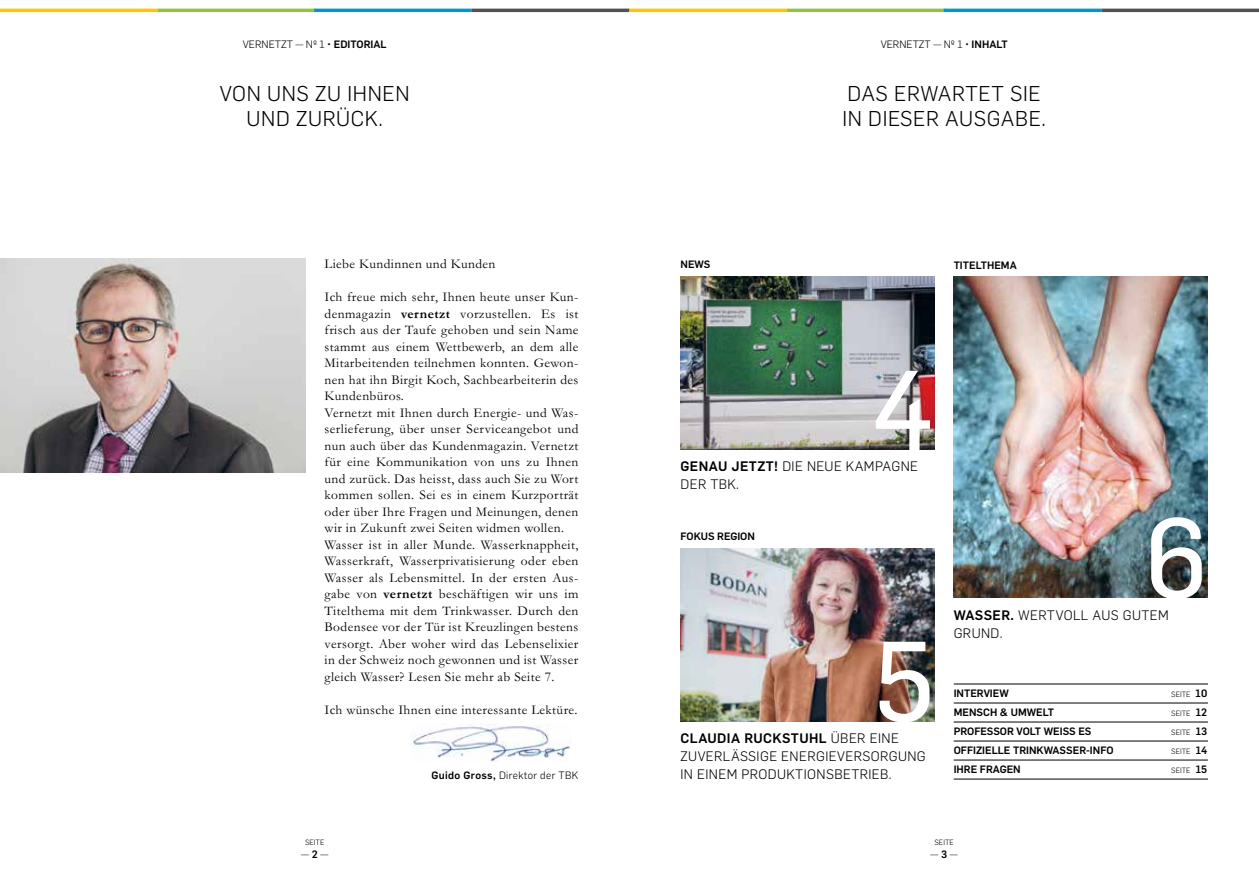
<style>
.page{position:relative;width:1259px;height:893px;background:#fff}
.page>*{position:absolute;margin:0;border:0;box-sizing:border-box;transform-origin:0 0}
.t1{font:111px "Flama Basic";color:#fff}
.t2{font:300 21px/25.5px "Flama";letter-spacing:.03em;color:#000}
.t3{font:13.5px/16.5px "Garamond MT Pro";letter-spacing:.03em;color:#000}
.t4{font:300 13.5px/18px "Flama";letter-spacing:.03em;color:#000}
.t5{font:500 13.5px "Flama";letter-spacing:.03em;color:#000}
.t6{font:500 10.5px "Flama";color:#000}
.t7{font:300 10.5px "Flama";color:#000}
.t8{font:300 10.5px "Flama";letter-spacing:.03em;color:#000}
.t9{font:300 7.5px "Flama";color:#000}
.s1{font-weight:500}
.s2{font-weight:700}
.s3{font-weight:300}
.s4{font-weight:500;font-size:10.5px}
</style>
<div class="page">
<hr style="left:0;top:9px;width:158px;height:3px;background:#fec800">
<hr style="left:158px;top:9px;width:157px;height:3px;background:#96c23b">
<hr style="left:314px;top:9px;width:158px;height:3px;background:#0097cd">
<hr style="left:472px;top:9px;width:157px;height:3px;background:#525251">
<hr style="left:629px;top:9px;width:158px;height:3px;background:#fec800">
<hr style="left:787px;top:9px;width:157px;height:3px;background:#96c23b">
<hr style="left:943px;top:9px;width:158px;height:3px;background:#0097cd">
<hr style="left:1101px;top:9px;width:158px;height:3px;background:#525251">
<hr style="left:953px;top:684px;width:255px;height:1px;background:#000">
<hr style="left:953px;top:703px;width:255px;height:1px;background:#000">
<hr style="left:953px;top:722px;width:255px;height:1px;background:#000">
<hr style="left:953px;top:741px;width:255px;height:1px;background:#000">
<hr style="left:953px;top:760px;width:255px;height:1px;background:#000">
<hr style="left:953px;top:779px;width:255px;height:1px;background:#000">
<img style="left:0;top:259px;width:306px;height:214px">
<img style="left:680px;top:548px;width:254px;height:173px">
<img style="left:680px;top:277px;width:254px;height:173px">
<img style="left:953px;top:277px;width:255px;height:321px">
<img style="left:411px;top:723px;width:159px;height:39px">
<p class="t7" style="left:243px;top:37px;width:145px">VERNETZT — Nº 1 • <span class="s1">EDITORIAL</span></p>
<p class="t7" style="left:880px;top:37px;width:128px">VERNETZT — Nº 1 • <span class="s1">INHALT</span></p>
<h2 class="t2" style="left:842px;top:79px;width:205px">DAS ERWARTET SIE<br>IN DIESER AUSGABE.</h2>
<h2 class="t2" style="left:220px;top:79px;width:191px;text-align:center">VON UNS ZU IHNEN<br>UND ZURÜCK.</h2>
<p class="t3" style="left:324px;top:256px;width:172px">Liebe Kundinnen und Kunden</p>
<p class="t3" style="left:324px;top:289px;width:255px">Ich freue mich sehr, Ihnen heute unser Kun&shy;denmagazin <span class="s2">vernetzt</span> vorzustellen. Es ist frisch aus der Taufe gehoben und sein Name stammt aus einem Wettbewerb, an dem alle Mitarbeitenden teilnehmen konnten. Gewon&shy;nen hat ihn Birgit Koch, Sachbearbeiterin des Kundenbüros.<br>Vernetzt mit Ihnen durch Energie- und Was&shy;serlieferung, über unser Serviceangebot und nun auch über das Kundenmagazin. Vernetzt für eine Kommunikation von uns zu Ihnen und zurück. Das heisst, dass auch Sie zu Wort kommen sollen. Sei es in einem Kurzporträt oder über Ihre Fragen und Meinungen, denen wir in Zukunft zwei Seiten widmen wollen.<br>Wasser ist in aller Munde. Wasserknappheit, Wasserkraft, Wasserprivatisierung oder eben Wasser als Lebensmittel. In der ersten Aus&shy;gabe von <span class="s2">vernetzt</span> beschäftigen wir uns im Titelthema mit dem Trinkwasser. Durch den Bodensee vor der Tür ist Kreuzlingen bestens versorgt. Aber woher wird das Lebenselixier in der Schweiz noch gewonnen und ist Wasser gleich Wasser? Lesen Sie mehr ab Seite 7.</p>
<p class="t3" style="left:324px;top:702px;width:254px">Ich wünsche Ihnen eine interessante Lektüre.</p>
<p class="t9" style="left:305px;top:838px;width:21px">SEITE</p>
<p class="t7" style="left:301px;top:847px;width:29px">— <span class="s1">2</span> —</p>
<p class="t8" style="left:431px;top:769px;width:148px"><span class="s1">Guido Gross,</span> Direktor der TBK</p>
<p class="t6" style="left:680px;top:257px;width:31px">NEWS</p>
<p class="t6" style="left:953px;top:258px;width:65px">TITELTHEMA</p>
<h1 class="t1" style="left:870px;top:333px;width:66px">4</h1>
<p class="t4" style="left:680px;top:457px;width:239px"><span class="s1">GENAU JETZT!</span> DIE NEUE KAMPAGNE<br>DER TBK.</p>
<p class="t6" style="left:680px;top:529px;width:76px">FOKUS REGION</p>
<h1 class="t1" style="left:873px;top:604px;width:63px">5</h1>
<p class="t4" style="left:680px;top:746px;width:247px">ZUVERLÄSSIGE ENERGIEVERSORGUNG<br>IN EINEM PRODUKTIONSBETRIEB.</p>
<p class="t5" style="left:680px;top:728px;width:220px">CLAUDIA RUCKSTUHL <span class="s3">ÜBER EINE</span></p>
<h1 class="t1" style="left:1145px;top:481px;width:65px">6</h1>
<p class="t4" style="left:953px;top:605px;width:217px"><span class="s1">WASSER.</span> WERTVOLL AUS GUTEM<br>GRUND.</p>
<p class="t6" style="left:953px;top:686px;width:57px">INTERVIEW</p>
<p class="t9" style="left:1171px;top:689px;width:37px">SEITE <span class="s4">10</span></p>
<p class="t6" style="left:953px;top:705px;width:102px">MENSCH &amp; UMWELT</p>
<p class="t9" style="left:1171px;top:708px;width:37px">SEITE <span class="s4">12</span></p>
<p class="t6" style="left:953px;top:724px;width:139px">PROFESSOR VOLT WEISS ES</p>
<p class="t9" style="left:1171px;top:727px;width:37px">SEITE <span class="s4">13</span></p>
<p class="t6" style="left:953px;top:743px;width:161px">OFFIZIELLE TRINKWASSER-INFO</p>
<p class="t9" style="left:1171px;top:746px;width:37px">SEITE <span class="s4">14</span></p>
<p class="t6" style="left:953px;top:762px;width:69px">IHRE FRAGEN</p>
<p class="t9" style="left:1171px;top:765px;width:37px">SEITE <span class="s4">15</span></p>
<p class="t9" style="left:934px;top:838px;width:21px">SEITE</p>
<p class="t7" style="left:930px;top:847px;width:29px">— <span class="s1">3</span> —</p>
</div>
